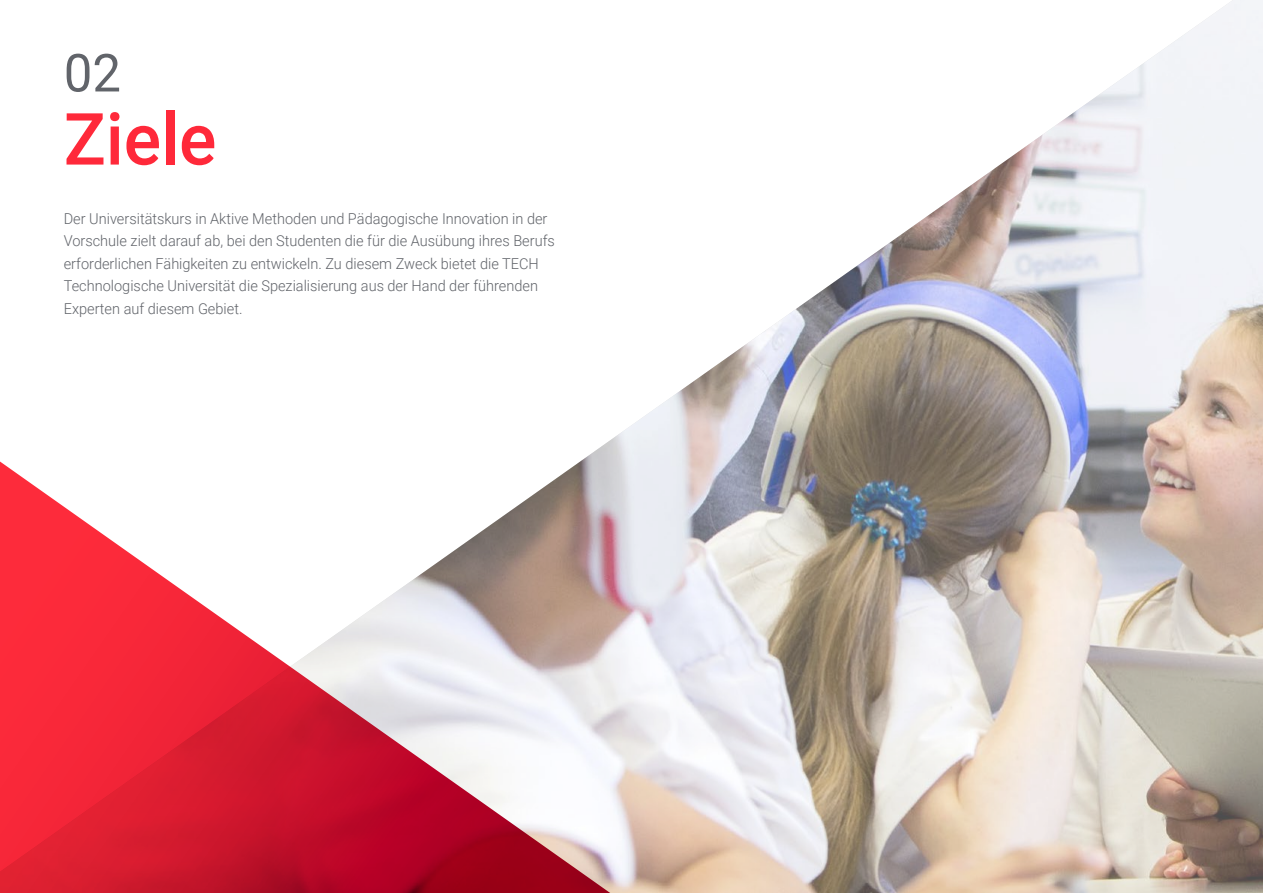
<style>
.page{position:relative;width:1263px;height:893px;background:#fff}
.page>*{position:absolute;margin:0;border:0;box-sizing:border-box;transform-origin:0 0}
.t1{font:500 72px "Roboto";color:#ff293a}
.t2{font:52.5px "Roboto";color:#61646a}
.t3{font:300 15px/22.5px "Roboto";color:#61646a}
</style>
<div class="page">
<img style="left:602px;top:0;width:661px;height:893px">
<svg style="left:0;top:446px;width:640px;height:447px"></svg>
<h2 class="t2" style="left:64px;top:36px;width:59px">02</h2>
<h1 class="t1" style="left:64px;top:89px;width:154px">Ziele</h1>
<p class="t3" style="left:64px;top:207px;width:493px">Der Universitätskurs in Aktive Methoden und Pädagogische Innovation in der Vorschule zielt darauf ab, bei den Studenten die für die Ausübung ihres Berufs erforderlichen Fähigkeiten zu entwickeln. Zu diesem Zweck bietet die TECH Technologische Universität die Spezialisierung aus der Hand der führenden Experten auf diesem Gebiet.</p>
</div>
